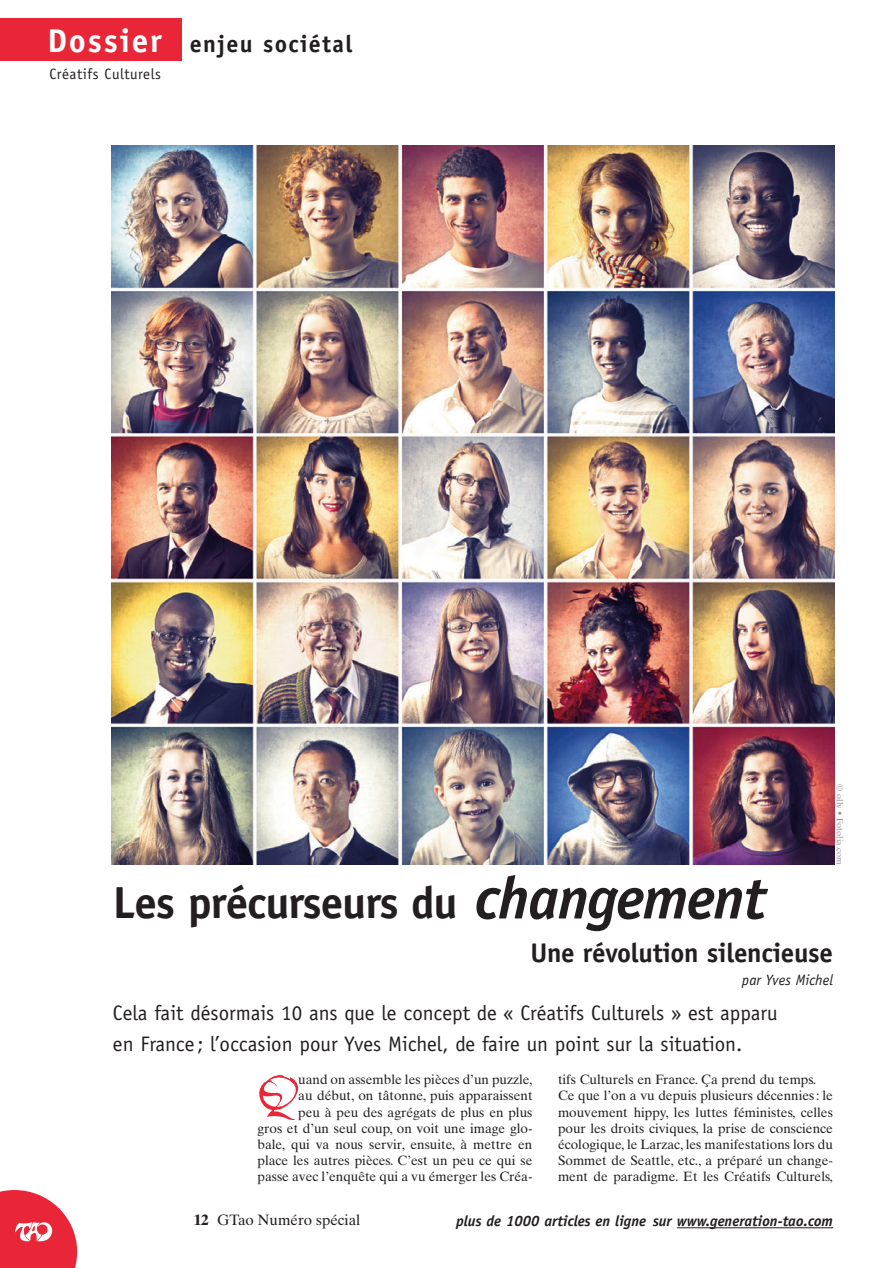
<style>
.page{position:relative;width:894px;height:1268px;background:#fff}
.page>*{position:absolute;margin:0;border:0;box-sizing:border-box;transform-origin:0 0}
.t1{font:61.95px "Bergell Plain";color:#e92638}
.t2{font:700 45px "Officina Sans";letter-spacing:-.02em;color:#231f20}
.t3{font:700 27px "Officina Sans";letter-spacing:-.01em;color:#231f20}
.t4{font:700 24px "Officina Sans";letter-spacing:.055em;color:#231f20}
.t5{font:21px/31.5px "Officina Sans";color:#231f20}
.t6{font:italic 700 15px "Officina Sans";color:#231f20}
.t7{font:15px "Times Ten";color:#231f20}
.t8{font:15px "Officina Sans";letter-spacing:.035em;color:#231f20}
.t9{font:italic 15px "Officina Sans";color:#231f20}
.t10{font:13.5px/16.2px "Times Ten";color:#231f20;text-align:right}
.t11{font:9px "Times Ten";color:#939598}
.s1{font-size:33px;color:#fff}
.s2{font-style:italic;font-size:60px}
.s3{font-weight:700}
</style>
<div class="page">
<svg style="left:0;top:1190px;width:77px;height:78px"></svg>
<hr style="left:677px;top:1227px;width:156px;height:1px;background:#231f20">
<div style="left:0;top:18px;width:181px;height:42px;background:#e92638"></div>
<img style="left:111px;top:145px;width:723px;height:720px">
<h3 class="t4" style="left:48px;top:35px;width:306px"><span class="s1">Dossier</span> enjeu sociétal</h3>
<p class="t8" style="left:49px;top:68px;width:113px">Créatifs Culturels</p>
<p class="t11" style="left:843px;top:784px;width:81px;rotate:90deg">© olly • Fotolia.com</p>
<h2 class="t2" style="left:113px;top:886px;width:655px">Les précurseurs du <span class="s2">changement</span></h2>
<h3 class="t3" style="left:530px;top:942px;width:304px">Une révolution silencieuse</h3>
<p class="t9" style="left:742px;top:975px;width:92px">par Yves Michel</p>
<h3 class="t5" style="left:113px;top:998px;width:666px">Cela fait désormais 10 ans que le concept de « Créatifs Culturels » est apparu en France; l’occasion pour Yves Michel, de faire un point sur la situation.</h3>
<p class="t10" style="left:257px;top:1073px;width:276px">uand on assemble les pièces d’un puzzle,<br>au début, on tâtonne, puis apparaissent<br>peu à peu des agrégats de plus en plus<br>gros et d’un seul coup, on voit une image glo&shy;bale, qui va nous servir, ensuite, à mettre en place les autres pièces. C’est un peu ce qui se passe avec l’enquête qui a vu émerger les Créa-</p>
<p class="t10" style="left:558px;top:1073px;width:276px;text-align:left">tifs Culturels en France. Ça prend du temps.<br>Ce que l’on a vu depuis plusieurs décennies : le mouvement hippy, les luttes féministes, celles pour les droits civiques, la prise de conscience écologique, le Larzac, les manifestations lors du Sommet de Seattle, etc., a préparé un change&shy;ment de paradigme. Et les Créatifs Culturels,</p>
<h1 class="t1" style="left:257px;top:1070px;width:42px">Q</h1>
<p class="t7" style="left:194px;top:1214px;width:168px"><span class="s3">12</span> GTao Numéro spécial</p>
<p class="t6" style="left:456px;top:1215px;width:378px">plus de 1000 articles en ligne sur www.generation-tao.com</p>
</div>
